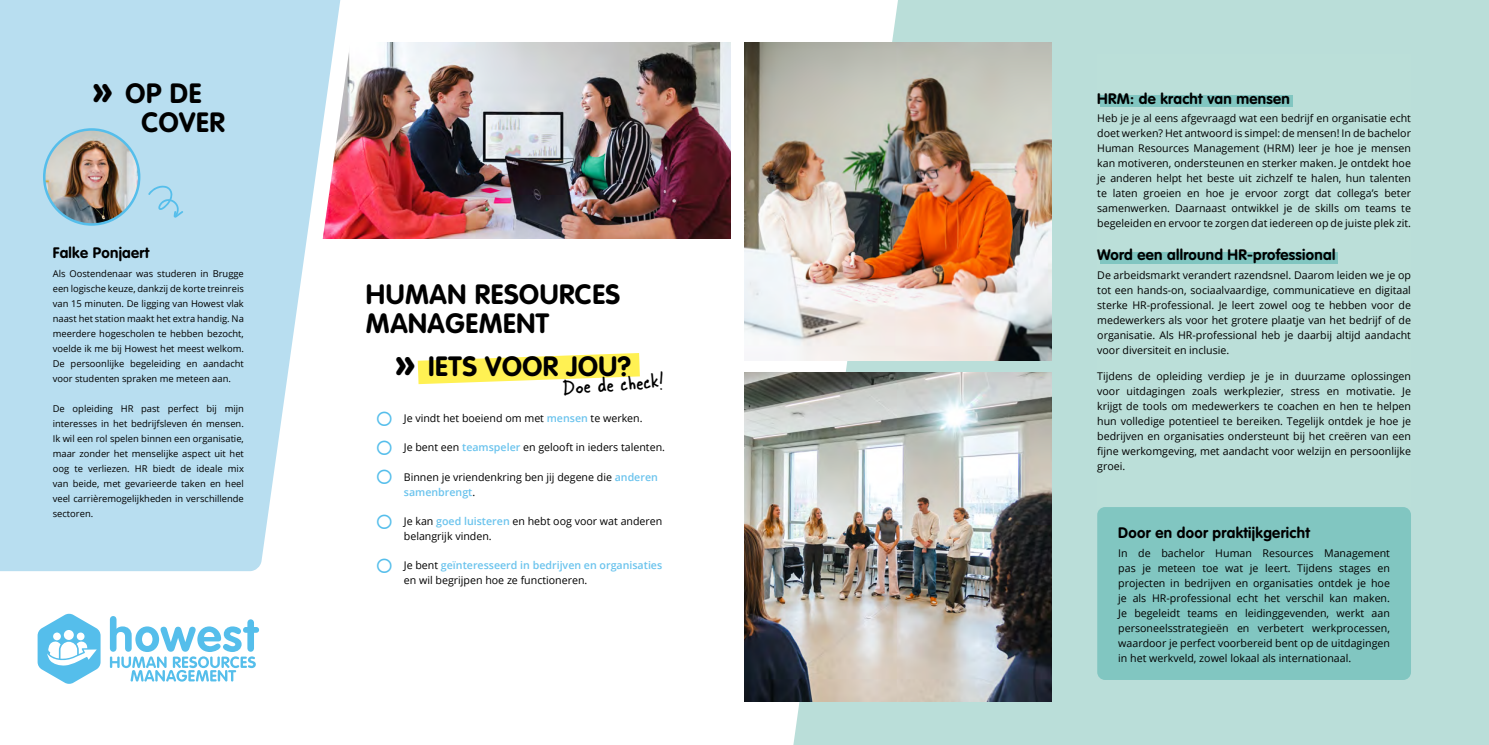
<style>
.page{position:relative;width:1489px;height:745px;background:#fff}
.page>*{position:absolute;margin:0;border:0;box-sizing:border-box;transform-origin:0 0}
.t1{font:700 27.5px/28.8px "VAG Rounded Std";letter-spacing:.02em;color:#000}
.t2{font:22.5px "Skippy Sharp";color:#000}
.t3{font:700 15px "VAG Rounded Std";letter-spacing:.02em;color:#000}
.t4{font:10.62px/15px "Open Sans";color:#000;text-align:justify}
.t5{font:600 10.62px/15px "Open Sans";color:#6ac3ed}
.t6{font:9.38px/15px "Open Sans";color:#000;text-align:justify}
.s1{font-size:42.5px}
.s2{font-weight:600;color:#6ac3ed}
.s3{font-weight:400;color:#000}
</style>
<div class="page">
<svg style="left:418px;top:353px;width:222px;height:31px"></svg>
<img style="left:356px;top:43px;width:374px;height:195px">
<svg style="left:344px;top:53px;width:12px;height:186px"></svg>
<svg style="left:0;top:0;width:344px;height:570px;background:#c1e0f0"></svg>
<div style="left:793px;top:0;width:695px;height:744px;background:#baded9"></div>
<svg style="left:110px;top:616px;width:149px;height:65px"></svg>
<svg style="left:38px;top:613px;width:63px;height:70px"></svg>
<div style="left:1097px;top:55px;width:313px;height:451px;background:#bbdfd9"></div>
<div style="left:1100px;top:95px;width:192px;height:12px;background:#81c6c1"></div>
<div style="left:1100px;top:252px;width:238px;height:11px;background:#81c6c1"></div>
<div style="left:1097px;top:506px;width:313px;height:173px;background:#81c6c1;border-radius:8px"></div>
<svg style="left:148px;top:184px;width:36px;height:34px"></svg>
<img style="left:44px;top:129px;width:95px;height:95px;border-radius:47px">
<div style="left:43px;top:128px;width:97px;height:97px;border:2px solid #55beeb;border-radius:50%"></div>
<img style="left:744px;top:372px;width:307px;height:329px">
<img style="left:744px;top:43px;width:307px;height:317px">
<h1 class="t1" style="left:141px;top:80px;width:85px;text-indent:-49px"><span class="s1">»</span> OP DE<br>COVER</h1>
<h3 class="t3" style="left:53px;top:244px;width:98px">Falke Ponjaert</h3>
<p class="t6" style="left:53px;top:266px;width:193px">Als Oostendenaar was studeren in Brugge een logische keuze, dankzij de korte treinreis van 15 minuten. De ligging van Howest vlak naast het station maakt het extra handig. Na meerdere hogescholen te hebben bezocht, voelde ik me bij Howest het meest welkom.<br>De persoonlijke begeleiding en aandacht voor studenten spraken me meteen aan.</p>
<p class="t6" style="left:53px;top:401px;width:193px">De opleiding HR past perfect bij mijn interesses in het bedrijfsleven én mensen.<br>Ik wil een rol spelen binnen een organisatie, maar zonder het menselijke aspect uit het oog te verliezen. HR biedt de ideale mix van beide, met gevarieerde taken en heel veel carrièremogelijkheden in verschillende sectoren.</p>
<h1 class="t1" style="left:366px;top:281px;width:256px">HUMAN RESOURCES<br>MANAGEMENT</h1>
<h1 class="t1" style="left:395px;top:352px;width:238px"><span class="s1">»</span> IETS VOOR JOU?</h1>
<h2 class="t2" style="left:562px;top:373px;width:102px;rotate:-4deg">Doe de check!</h2>
<p class="t4" style="left:404px;top:410px;width:240px">Je vindt het boeiend om met <span class="s2">mensen</span> te werken.</p>
<p class="t4" style="left:404px;top:439px;width:263px">Je bent een <span class="s2">teamspeler</span> en gelooft in ieders talenten.</p>
<p class="t4" style="left:404px;top:468px;width:255px">Binnen je vriendenkring ben jij degene die <span class="s2">anderen samenbrengt</span>.</p>
<p class="t4" style="left:404px;top:513px;width:260px">Je kan <span class="s2">goed luisteren</span> en hebt oog voor wat anderen belangrijk vinden.</p>
<p class="t5" style="left:404px;top:557px;width:260px"><span class="s3">Je bent</span> geïnteresseerd in bedrijven en organisaties <span class="s3">en wil begrijpen hoe ze functioneren.</span></p>
<h3 class="t3" style="left:1097px;top:89px;width:194px">HRM: de kracht van mensen</h3>
<p class="t4" style="left:1097px;top:110px;width:315px">Heb je je al eens afgevraagd wat een bedrijf en organisatie echt doet werken? Het antwoord is simpel: de mensen! In de bachelor Human Resources Management (HRM) leer je hoe je mensen kan motiveren, ondersteunen en sterker maken. Je ontdekt hoe je anderen helpt het beste uit zichzelf te halen, hun talenten te laten groeien en hoe je ervoor zorgt dat collega’s beter samenwerken. Daarnaast ontwikkel je de skills om teams te begeleiden en ervoor te zorgen dat iedereen op de juiste plek zit.</p>
<h3 class="t3" style="left:1097px;top:246px;width:240px">Word een allround HR-professional</h3>
<p class="t4" style="left:1097px;top:267px;width:315px">De arbeidsmarkt verandert razendsnel. Daarom leiden we je op tot een hands-on, sociaalvaardige, communicatieve en digitaal sterke HR-professional. Je leert zowel oog te hebben voor de medewerkers als voor het grotere plaatje van het bedrijf of de organisatie. Als HR-professional heb je daarbij altijd aandacht voor diversiteit en inclusie.</p>
<p class="t4" style="left:1097px;top:368px;width:315px">Tijdens de opleiding verdiep je je in duurzame oplossingen voor uitdagingen zoals werkplezier, stress en motivatie. Je krijgt de tools om medewerkers te coachen en hen te helpen hun volledige potentieel te bereiken. Tegelijk ontdek je hoe je bedrijven en organisaties ondersteunt bij het creëren van een fijne werkomgeving, met aandacht voor welzijn en persoonlijke groei.</p>
<h3 class="t3" style="left:1118px;top:523px;width:193px">Door en door praktijkgericht</h3>
<p class="t4" style="left:1118px;top:544px;width:273px">In de bachelor Human Resources Management pas je meteen toe wat je leert. Tijdens stages en projecten in bedrijven en organisaties ontdek je hoe je als HR-professional echt het verschil kan maken.<br>Je begeleidt teams en leidinggevenden, werkt aan personeelsstrategieën en verbetert werkprocessen, waardoor je perfect voorbereid bent op de uitdagingen in het werkveld, zowel lokaal als internationaal.</p>
</div>
